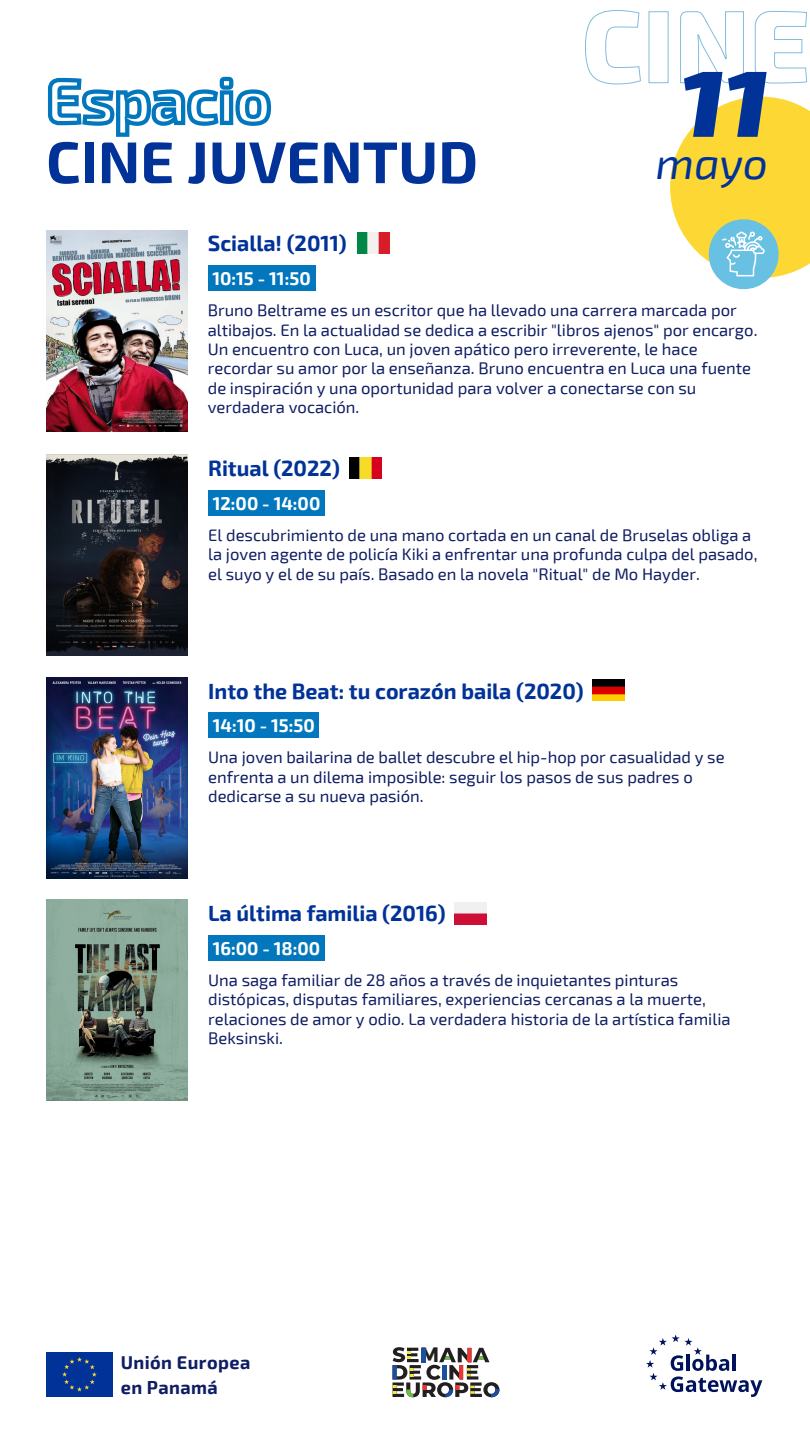
<style>
.page{position:relative;width:810px;height:1440px;background:#fff}
.page>*{position:absolute;margin:0;border:0;box-sizing:border-box;transform-origin:0 0}
.t1{font:italic 900 94px "Exo 2";color:#013298}
.t2{font:700 58.9px "Exo 2";color:#013298}
.t3{font:italic 44px "Exo 2";color:#013298}
.t4{font:700 21.5px "Exo 2";color:#013298}
.t5{font:700 20.8px "Montserrat";color:#231f20}
.t6{font:700 18.1px "Exo 2";color:#fff}
.t7{font:700 18.1px/25.4px "Exo 2";letter-spacing:.025em;color:#0f1d63}
.t8{font:16.6px/19.4px "Exo 2";color:#0f1d63}
</style>
<div class="page">
<div style="left:46px;top:1352px;width:67px;height:45px;background:#013298"></div>
<svg style="left:62px;top:1357px;width:35px;height:34px"></svg>
<svg style="left:646px;top:1334px;width:116px;height:63px"></svg>
<svg style="left:47px;top:76px;width:225px;height:61px"></svg>
<div style="left:208px;top:265px;width:107px;height:26px;background:#0277bd"></div>
<svg style="left:585px;top:10px;width:222px;height:75px"></svg>
<svg style="left:670px;top:97px;width:140px;height:192px"></svg>
<svg style="left:392px;top:1347px;width:107px;height:50px"></svg>
<img style="left:46px;top:230px;width:141px;height:201px">
<img style="left:358px;top:232px;width:32px;height:21px">
<div style="left:208px;top:490px;width:117px;height:26px;background:#0277bd"></div>
<img style="left:47px;top:455px;width:141px;height:201px">
<img style="left:349px;top:458px;width:33px;height:21px">
<div style="left:208px;top:712px;width:111px;height:26px;background:#0277bd"></div>
<img style="left:47px;top:677px;width:141px;height:201px">
<img style="left:593px;top:680px;width:32px;height:21px">
<div style="left:208px;top:935px;width:117px;height:26px;background:#0277bd"></div>
<img style="left:47px;top:900px;width:141px;height:201px">
<img style="left:454px;top:902px;width:33px;height:22px">
<h4 class="t2" style="left:46px;top:124px;width:434px">CINE JUVENTUD</h4>
<p class="t4" style="left:208px;top:230px;width:141px">Scialla! (2011)</p>
<h2 class="t6" style="left:212px;top:267px;width:100px">10:15 - 11:50</h2>
<h5 class="t1" style="left:680px;top:41px;width:90px">11</h5>
<h5 class="t3" style="left:656px;top:135px;width:114px">mayo</h5>
<h6 class="t8" style="left:208px;top:300px;width:551px">Bruno Beltrame es un escritor que ha llevado una carrera marcada por altibajos. En la actualidad se dedica a escribir "libros ajenos" por encargo.<br>Un encuentro con Luca, un joven apático pero irreverente, le hace recordar su amor por la enseñanza. Bruno encuentra en Luca una fuente de inspiración y una oportunidad para volver a conectarse con su verdadera vocación.</h6>
<p class="t4" style="left:208px;top:454px;width:133px">Ritual (2022)</p>
<h5 class="t6" style="left:213px;top:492px;width:109px">12:00 - 14:00</h5>
<h6 class="t8" style="left:208px;top:525px;width:551px">El descubrimiento de una mano cortada en un canal de Bruselas obliga a la joven agente de policía Kiki a enfrentar una profunda culpa del pasado, el suyo y el de su país. Basado en la novela "Ritual" de Mo Hayder.</h6>
<p class="t4" style="left:208px;top:677px;width:377px">Into the Beat: tu corazón baila (2020)</p>
<h5 class="t6" style="left:213px;top:714px;width:104px">14:10 - 15:50</h5>
<h6 class="t8" style="left:208px;top:747px;width:518px">Una joven bailarina de ballet descubre el hip-hop por casualidad y se enfrenta a un dilema imposible: seguir los pasos de sus padres o dedicarse a su nueva pasión.</h6>
<p class="t4" style="left:208px;top:900px;width:239px">La última familia (2016)</p>
<h5 class="t6" style="left:213px;top:937px;width:109px">16:00 - 18:00</h5>
<h6 class="t8" style="left:208px;top:970px;width:524px">Una saga familiar de 28 años a través de inquietantes pinturas distópicas, disputas familiares, experiencias cercanas a la muerte, relaciones de amor y odio. La verdadera historia de la artística familia Beksinski.</h6>
<h1 class="t7" style="left:121px;top:1349px;width:131px">Unión Europea en Panamá</h1>
<p class="t5" style="left:420px;top:1341px;width:20px">M</p>
</div>
